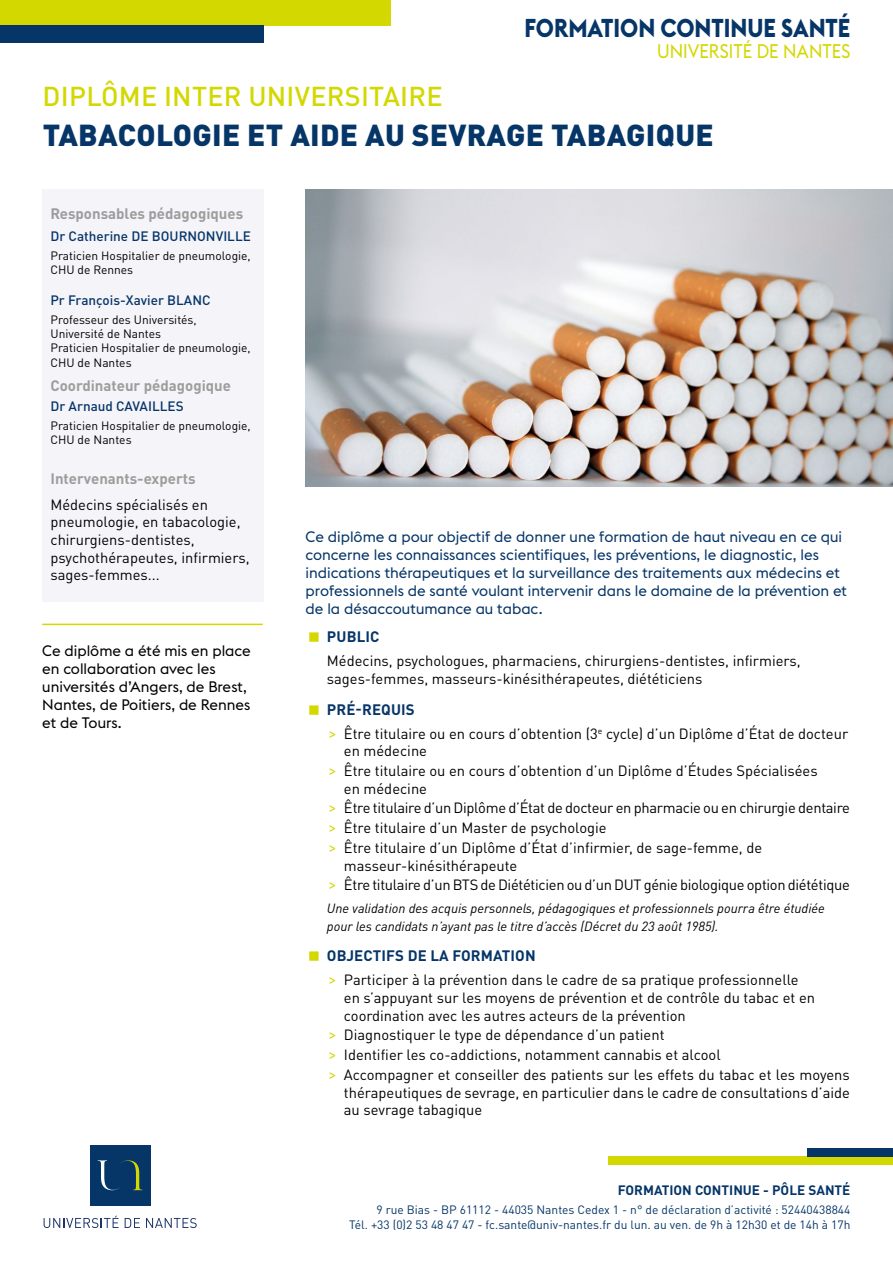
<style>
.page{position:relative;width:893px;height:1263px;background:#fff}
.page>*{position:absolute;margin:0;border:0;box-sizing:border-box;transform-origin:0 0}
.t1{font:900 30px "DIN Pro";letter-spacing:.01em;color:#063567}
.t2{font:500 27px "DIN Pro";letter-spacing:.01em;color:#d3d800}
.t3{font:700 25.5px "Euclid Flex";color:#063567;scale:.9 1}
.t4{font:19.5px "Euclid Flex";color:#d3d800;scale:.9 1}
.t5{font:15px/18px "Euclid Flex";color:#063567}
.t6{font:15px/18px "Euclid Flex";color:#000}
.t7{font:700 15px "DIN Pro";color:#9d9d9c}
.t8{font:700 15px "DIN Pro";letter-spacing:.01em;color:#063567}
.t9{font:14.7px/17.7px "DIN Pro";color:#000}
.t10{font:14.7px/19.8px "DIN Pro";letter-spacing:-.02em;color:#000}
.t11{font:500 13.5px "DIN Pro";color:#063567}
.t12{font:700 13.5px "DIN Pro";color:#063567}
.t13{font:italic 13.2px/18px "DIN Pro";color:#000}
.t14{font:12px/14.4px "DIN Pro";color:#000}
.t15{font:12px/15px "DIN Pro";color:#063567;text-align:right}
.s1{font-size:16.5px;color:#d3d800}
</style>
<div class="page">
<img style="left:306px;top:189px;width:587px;height:298px">
<div style="left:0;top:0;width:391px;height:25px;background:#d3d800"></div>
<div style="left:608px;top:1157px;width:285px;height:8px;background:#d3d800"></div>
<div style="left:0;top:25px;width:263px;height:17px;background:#063567"></div>
<div style="left:807px;top:1148px;width:86px;height:9px;background:#063567"></div>
<svg style="left:44px;top:1216px;width:75px;height:12px"></svg>
<svg style="left:125px;top:1218px;width:15px;height:10px"></svg>
<svg style="left:146px;top:1218px;width:51px;height:10px"></svg>
<div style="left:90px;top:1145px;width:61px;height:61px;background:#063567"></div>
<svg style="left:98px;top:1160px;width:45px;height:30px"></svg>
<hr style="left:42px;top:624px;width:221px;height:1px;background:#d3d800">
<div style="left:42px;top:189px;width:221px;height:413px;background:#f4f4f9"></div>
<h3 class="t3" style="left:524px;top:13px;width:364px">FORMATION CONTINUE SANTÉ</h3>
<h3 class="t4" style="left:657px;top:40px;width:216px">UNIVERSITÉ DE NANTES</h3>
<h2 class="t2" style="left:43px;top:74px;width:401px">DIPLÔME INTER UNIVERSITAIRE</h2>
<h1 class="t1" style="left:43px;top:109px;width:672px">TABACOLOGIE ET AIDE AU SEVRAGE TABAGIQUE</h1>
<p class="t7" style="left:50px;top:201px;width:194px">Responsables pédagogiques</p>
<p class="t11" style="left:50px;top:225px;width:202px">Dr Catherine DE BOURNONVILLE</p>
<p class="t14" style="left:50px;top:247px;width:202px">Praticien Hospitalier de pneumologie,<br>CHU de Rennes</p>
<p class="t11" style="left:50px;top:289px;width:162px">Pr François-Xavier BLANC</p>
<p class="t14" style="left:50px;top:311px;width:202px">Professeur des Universités,<br>Université de Nantes<br>Praticien Hospitalier de pneumologie,<br>CHU de Nantes</p>
<p class="t7" style="left:50px;top:373px;width:182px">Coordinateur pédagogique</p>
<p class="t11" style="left:50px;top:395px;width:135px">Dr Arnaud CAVAILLES</p>
<p class="t14" style="left:50px;top:417px;width:202px">Praticien Hospitalier de pneumologie,<br>CHU de Nantes</p>
<p class="t7" style="left:50px;top:466px;width:147px">Intervenants-experts</p>
<p class="t9" style="left:50px;top:494px;width:201px">Médecins spécialisés en pneumologie, en tabacologie, chirurgiens-dentistes, psychothérapeutes, infirmiers, sages-femmes...</p>
<p class="t6" style="left:42px;top:642px;width:210px">Ce diplôme a été mis en place en collaboration avec les universités d’Angers, de Brest,<br>Nantes, de Poitiers, de Rennes et de Tours.</p>
<p class="t5" style="left:306px;top:527px;width:543px">Ce diplôme a pour objectif de donner une formation de haut niveau en ce qui concerne les connaissances scientifiques, les préventions, le diagnostic, les indications thérapeutiques et la surveillance des traitements aux médecins et professionnels de santé voulant intervenir dans le domaine de la prévention et de la désaccoutumance au tabac.</p>
<p class="t8" style="left:327px;top:624px;width:54px">PUBLIC</p>
<p class="t9" style="left:327px;top:651px;width:475px">Médecins, psychologues, pharmaciens, chirurgiens-dentistes, infirmiers, sages-femmes, masseurs-kinésithérapeutes, diététiciens</p>
<p class="t8" style="left:327px;top:697px;width:89px">PRÉ-REQUIS</p>
<p class="t9" style="left:344px;top:723px;width:506px;text-indent:-16px"><span class="s1">&gt;</span> Être titulaire ou en cours d’obtention (3<sup>e</sup> cycle) d’un Diplôme d’État de docteur en médecine</p>
<p class="t9" style="left:344px;top:760px;width:475px;text-indent:-16px"><span class="s1">&gt;</span> Être titulaire ou en cours d’obtention d’un Diplôme d’Études Spécialisées en médecine</p>
<p class="t9" style="left:328px;top:797px;width:523px;line-height:19.8px"><span class="s1">&gt;</span> Être titulaire d’un Diplôme d’État de docteur en pharmacie ou en chirurgie dentaire <span class="s1">&gt;</span> Être titulaire d’un Master de psychologie<br><span class="s1">&gt;</span> Être titulaire d’un Diplôme d’État d’infirmier, de sage-femme, de</p>
<p class="t10" style="left:328px;top:854px;width:523px;text-indent:16px">masseur-kinésithérapeute<br><span class="s1">&gt;</span> Être titulaire d’un BTS de Diététicien ou d’un DUT génie biologique option diététique</p>
<p class="t13" style="left:327px;top:897px;width:500px">Une validation des acquis personnels, pédagogiques et professionnels pourra être étudiée pour les candidats n’ayant pas le titre d’accès (Décret du 23 août 1985).</p>
<p class="t8" style="left:327px;top:943px;width:210px">OBJECTIFS DE LA FORMATION</p>
<p class="t9" style="left:344px;top:970px;width:473px;text-indent:-16px"><span class="s1">&gt;</span> Participer à la prévention dans le cadre de sa pratique professionnelle en s’appuyant sur les moyens de prévention et de contrôle du tabac et en coordination avec les autres acteurs de la prévention</p>
<p class="t9" style="left:328px;top:1024px;width:523px;line-height:19.8px"><span class="s1">&gt;</span> Diagnostiquer le type de dépendance d’un patient<br><span class="s1">&gt;</span> Identifier les co-addictions, notamment cannabis et alcool<br><span class="s1">&gt;</span> Accompagner et conseiller des patients sur les effets du tabac et les moyens</p>
<p class="t9" style="left:344px;top:1082px;width:508px">thérapeutiques de sevrage, en particulier dans le cadre de consultations d’aide au sevrage tabagique</p>
<p class="t12" style="left:618px;top:1179px;width:234px">FORMATION CONTINUE - PÔLE SANTÉ</p>
<p class="t15" style="left:349px;top:1201px;width:503px">9 rue Bias - BP 61112 - 44035 Nantes Cedex 1 - n° de déclaration d’activité : 52440438844<br>Tél. +33 (0)2 53 48 47 47 - fc.sante@univ-nantes.fr du lun. au ven. de 9h à 12h30 et de 14h à 17h</p>
</div>
